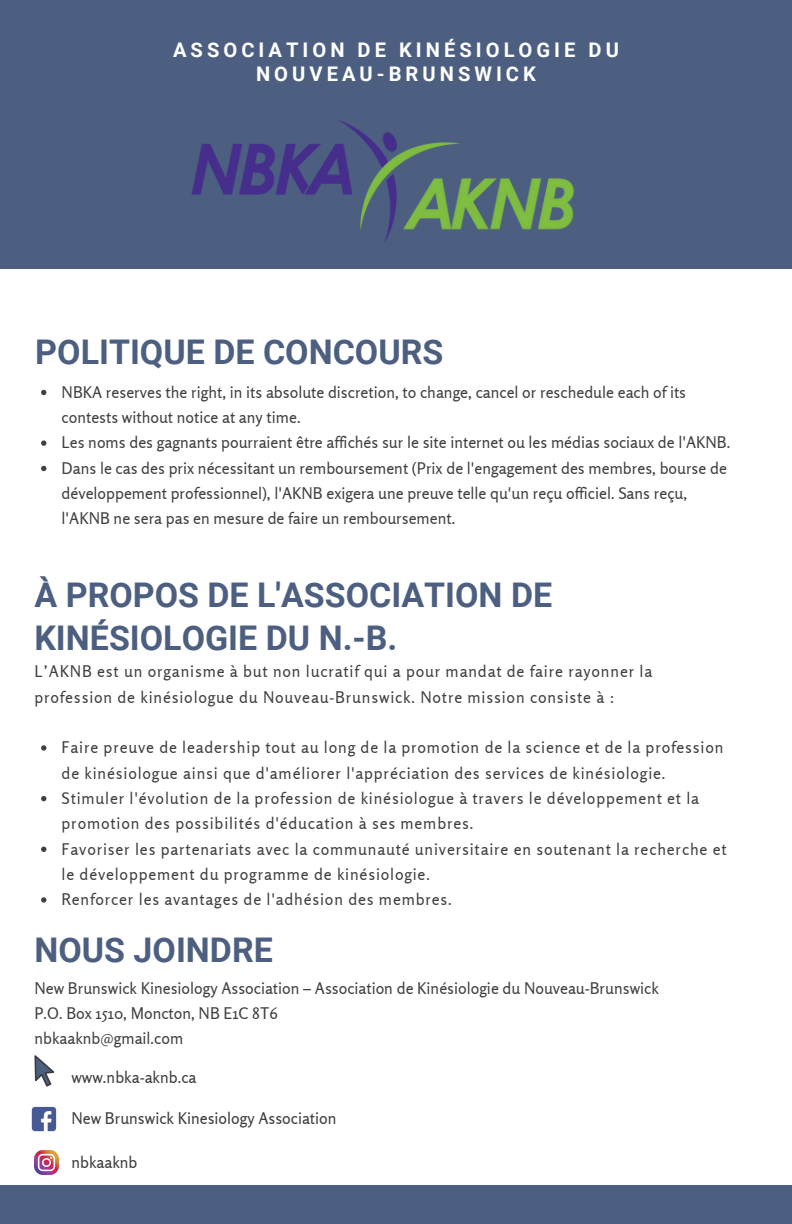
<style>
.page{position:relative;width:792px;height:1224px;background:#fff}
.page>*{position:absolute;margin:0;border:0;box-sizing:border-box;transform-origin:0 0}
.t1{font:700 34px/43.6px "Roboto";color:#4d5f81}
.t2{font:700 20.2px/24px "Roboto";letter-spacing:.2em;color:#fff;text-align:center}
.t3{font:16px/25.4px "Rosario";letter-spacing:.05em;color:#414040}
.t4{font:16px/25.4px "Rosario";color:#414040}
.t5{font:16px "Rosario";color:#3d3d3d}
</style>
<div class="page">
<div style="left:0;top:0;width:792px;height:269px;background:#4d5f81"></div>
<svg style="left:34px;top:1055px;width:20px;height:32px"></svg>
<div style="left:0;top:1185px;width:792px;height:39px;background:#4d5f81"></div>
<img style="left:191px;top:120px;width:383px;height:122px">
<img style="left:31px;top:1106px;width:26px;height:26px">
<svg style="left:41px;top:745px;width:5px;height:6px"></svg>
<svg style="left:41px;top:796px;width:5px;height:5px"></svg>
<svg style="left:41px;top:847px;width:5px;height:5px"></svg>
<svg style="left:41px;top:897px;width:5px;height:6px"></svg>
<img style="left:34px;top:1150px;width:24px;height:24px">
<svg style="left:41px;top:390px;width:5px;height:5px"></svg>
<svg style="left:41px;top:440px;width:5px;height:6px"></svg>
<svg style="left:41px;top:466px;width:5px;height:5px"></svg>
<p class="t2" style="left:173px;top:38px;width:447px">ASSOCIATION DE KINÉSIOLOGIE DU<br>NOUVEAU-BRUNSWICK</p>
<p class="t1" style="left:35px;top:330px;width:410px">POLITIQUE DE CONCOURS</p>
<p class="t4" style="left:62px;top:379px;width:626px">NBKA reserves the right, in its absolute discretion, to change, cancel or reschedule each of its contests without notice at any time.</p>
<p class="t4" style="left:62px;top:430px;width:670px">Les noms des gagnants pourraient être affichés sur le site internet ou les médias sociaux de l'AKNB.</p>
<p class="t4" style="left:62px;top:455px;width:667px">Dans le cas des prix nécessitant un remboursement (Prix de l'engagement des membres, bourse de développement professionnel), l'AKNB exigera une preuve telle qu'un reçu officiel. Sans reçu, l'AKNB ne sera pas en mesure de faire un remboursement.</p>
<p class="t1" style="left:34px;top:574px;width:519px">À PROPOS DE L'ASSOCIATION DE<br>KINÉSIOLOGIE DU N.-B.</p>
<p class="t3" style="left:34px;top:659px;width:619px">L’AKNB est un organisme à but non lucratif qui a pour mandat de faire rayonner la profession de kinésiologue du Nouveau-Brunswick. Notre mission consiste à :</p>
<p class="t3" style="left:62px;top:735px;width:663px">Faire preuve de leadership tout au long de la promotion de la science et de la profession de kinésiologue ainsi que d'améliorer l'appréciation des services de kinésiologie.</p>
<p class="t3" style="left:62px;top:785px;width:639px">Stimuler l'évolution de la profession de kinésiologue à travers le développement et la promotion des possibilités d'éducation à ses membres.</p>
<p class="t3" style="left:62px;top:836px;width:667px">Favoriser les partenariats avec la communauté universitaire en soutenant la recherche et le développement du programme de kinésiologie.</p>
<p class="t3" style="left:62px;top:887px;width:392px">Renforcer les avantages de l'adhésion des membres.</p>
<p class="t1" style="left:34px;top:929px;width:240px">NOUS JOINDRE</p>
<p class="t4" style="left:34px;top:975px;width:626px">New Brunswick Kinesiology Association – Association de Kinésiologie du Nouveau-Brunswick<br>P.O. Box 1510, Moncton, NB E1C 8T6</p>
<p class="t4" style="left:34px;top:1026px;width:150px">nbkaaknb@gmail.com</p>
<p class="t5" style="left:71px;top:1067px;width:127px">www.nbka-aknb.ca</p>
<p class="t5" style="left:71px;top:1108px;width:267px">New Brunswick Kinesiology Association</p>
<p class="t5" style="left:71px;top:1152px;width:68px">nbkaaknb</p>
</div>
